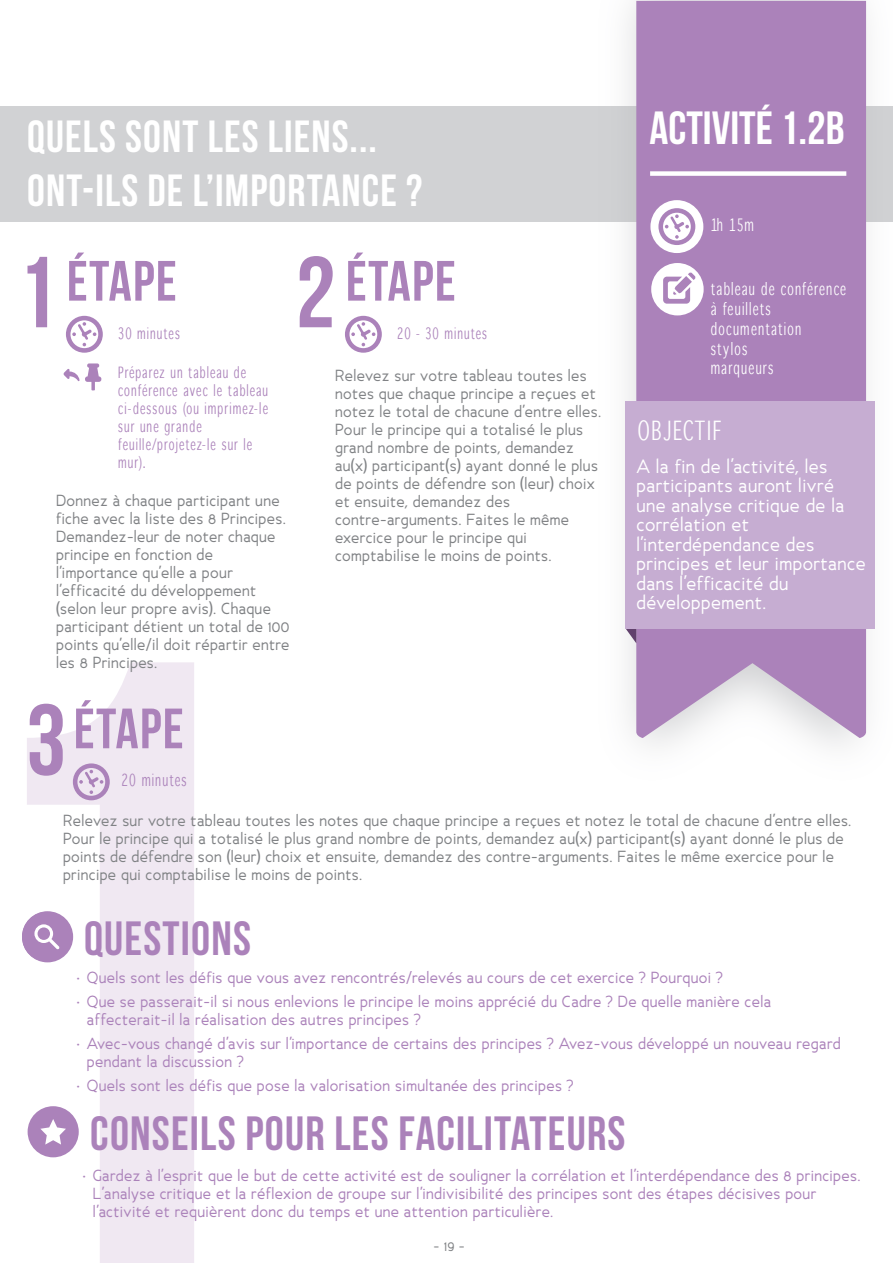
<style>
.page{position:relative;width:893px;height:1263px;background:#fff}
.page>*{position:absolute;margin:0;border:0;box-sizing:border-box;transform-origin:0 0}
.t1{font:100.65px "Bebas Neue";color:#ab82ba}
.t2{font:56.7px "Bebas Neue";letter-spacing:.025em;color:#ab82ba}
.t3{font:48px "Bebas Neue";letter-spacing:.025em;color:#ab82ba}
.t4{font:46.5px "Bebas Neue";color:#fff}
.t5{font:45px/54px "Bebas Neue";letter-spacing:.025em;color:#fff}
.t6{font:25.5px "Winterthur Condensed";letter-spacing:.065em;color:#fff}
.t7{font:18px/19.5px "Ancillary";letter-spacing:.025em;color:#fff}
.t8{font:16.5px/19.8px "Winterthur Condensed";letter-spacing:.07em;color:#fff}
.t9{font:15.9px "Winterthur Condensed";letter-spacing:.065em;color:#ab82ba}
.t10{font:15px/18px "Ancillary";letter-spacing:.025em;color:#808285}
.t11{font:15px/18px "Ancillary";letter-spacing:.025em;color:#ab82ba}
.t12{font:15px/18px "Winterthur Condensed";letter-spacing:.07em;color:#ab82ba}
.t13{font:13.5px "Ancillary";color:#808285}
.s1{font-size:100.65px}
</style>
<div class="page">
<svg style="left:27px;top:662px;width:167px;height:601px;fill:#f0e8f2"></svg>
<svg style="left:73px;top:763px;width:37px;height:37px"></svg>
<svg style="left:22px;top:911px;width:51px;height:51px"></svg>
<div style="left:22px;top:912px;width:50px;height:50px;background:#ab82ba;border-radius:50%"></div>
<svg style="left:34px;top:924px;width:26px;height:25px"></svg>
<div style="left:0;top:106px;width:893px;height:115px;background:#d1d2d4"></div>
<svg style="left:636px;top:1px;width:230px;height:737px;background:#af89bd"></svg>
<div style="left:650px;top:171px;width:196px;height:5px;background:#fff"></div>
<svg style="left:626px;top:629px;width:10px;height:14px"></svg>
<div style="left:626px;top:401px;width:249px;height:228px;background:#c6add2"></div>
<div style="left:650px;top:200px;width:53px;height:53px;background:#fff;border-radius:50%"></div>
<svg style="left:658px;top:208px;width:37px;height:37px"></svg>
<svg style="left:66px;top:316px;width:37px;height:37px"></svg>
<div style="left:651px;top:263px;width:53px;height:52px;background:#fff;border-radius:50%"></div>
<svg style="left:663px;top:272px;width:33px;height:32px"></svg>
<svg style="left:345px;top:316px;width:37px;height:37px"></svg>
<svg style="left:63px;top:363px;width:39px;height:27px"></svg>
<div style="left:28px;top:1106px;width:51px;height:51px;background:#ab82ba;border-radius:50%"></div>
<svg style="left:40px;top:1119px;width:26px;height:25px"></svg>
<h3 class="t5" style="left:27px;top:109px;width:397px">QUELS SONT LES LIENS...<br>ONT-ILS DE L’IMPORTANCE ?</h3>
<h2 class="t2" style="left:17px;top:250px;width:162px"><span class="s1">1</span> ÉTAPE</h2>
<p class="t12" style="left:118px;top:326px;width:63px">30 minutes</p>
<p class="t12" style="left:118px;top:365px;width:151px">Préparez un tableau de conférence avec le tableau ci-dessous (ou imprimez-le sur une grande feuille/projetez-le sur le mur).</p>
<p class="t10" style="left:56px;top:491px;width:235px">Donnez à chaque participant une fiche avec la liste des 8 Principes.<br>Demandez-leur de noter chaque principe en fonction de l’importance qu’elle a pour l’efficacité du développement (selon leur propre avis). Chaque participant détient un total de 100 points qu’elle/il doit répartir entre les 8 Principes.</p>
<h1 class="t1" style="left:296px;top:237px;width:41px">2</h1>
<h2 class="t2" style="left:346px;top:250px;width:111px">ÉTAPE</h2>
<p class="t12" style="left:397px;top:326px;width:91px">20 - 30 minutes</p>
<p class="t10" style="left:335px;top:367px;width:268px">Relevez sur votre tableau toutes les notes que chaque principe a reçues et notez le total de chacune d’entre elles.<br>Pour le principe qui a totalisé le plus grand nombre de points, demandez au(x) participant(s) ayant donné le plus de points de défendre son (leur) choix et ensuite, demandez des contre-arguments. Faites le même exercice pour le principe qui comptabilise le moins de points.</p>
<h1 class="t1" style="left:26px;top:685px;width:41px">3</h1>
<h2 class="t2" style="left:74px;top:697px;width:111px">ÉTAPE</h2>
<p class="t9" style="left:122px;top:770px;width:67px">20 minutes</p>
<h3 class="t4" style="left:650px;top:102px;width:196px">ACTIVITÉ 1.2B</h3>
<p class="t8" style="left:711px;top:217px;width:45px">1h 15m</p>
<p class="t8" style="left:711px;top:281px;width:137px">tableau de conférence à feuillets documentation<br>stylos<br>marqueurs</p>
<h3 class="t6" style="left:638px;top:415px;width:86px">OBJECTIF</h3>
<p class="t7" style="left:636px;top:456px;width:231px">A la fin de l’activité, les participants auront livré une analyse critique de la corrélation et l’interdépendance des principes et leur importance dans l’efficacité du développement.</p>
<p class="t10" style="left:63px;top:812px;width:790px">Relevez sur votre tableau toutes les notes que chaque principe a reçues et notez le total de chacune d’entre elles.<br>Pour le principe qui a totalisé le plus grand nombre de points, demandez au(x) participant(s) ayant donné le plus de points de défendre son (leur) choix et ensuite, demandez des contre-arguments. Faites le même exercice pour le principe qui comptabilise le moins de points.</p>
<h3 class="t3" style="left:84px;top:912px;width:168px">QUESTIONS</h3>
<p class="t11" style="left:75px;top:968px;width:649px">• Quels sont les défis que vous avez rencontrés/relevés au cours de cet exercice ? Pourquoi ?</p>
<p class="t11" style="left:87px;top:992px;width:686px;text-indent:-12px">• Que se passerait-il si nous enlevions le principe le moins apprécié du Cadre ? De quelle manière cela affecterait-il la réalisation des autres principes ?</p>
<p class="t11" style="left:87px;top:1034px;width:755px;text-indent:-12px">• Avec-vous changé d’avis sur l’importance de certains des principes ? Avez-vous développé un nouveau regard pendant la discussion ?</p>
<p class="t11" style="left:75px;top:1076px;width:500px">• Quels sont les défis que pose la valorisation simultanée des principes ?</p>
<h3 class="t3" style="left:90px;top:1107px;width:537px">CONSEILS POUR LES FACILITATEURS</h3>
<p class="t11" style="left:93px;top:1167px;width:769px;text-indent:-12px">• Gardez à l’esprit que le but de cette activité est de souligner la corrélation et l’interdépendance des 8 principes.<br>L’analyse critique et la réflexion de groupe sur l’indivisibilité des principes sont des étapes décisives pour l’activité et requièrent donc du temps et une attention particulière.</p>
<p class="t13" style="left:434px;top:1237px;width:33px">- 19 -</p>
</div>
